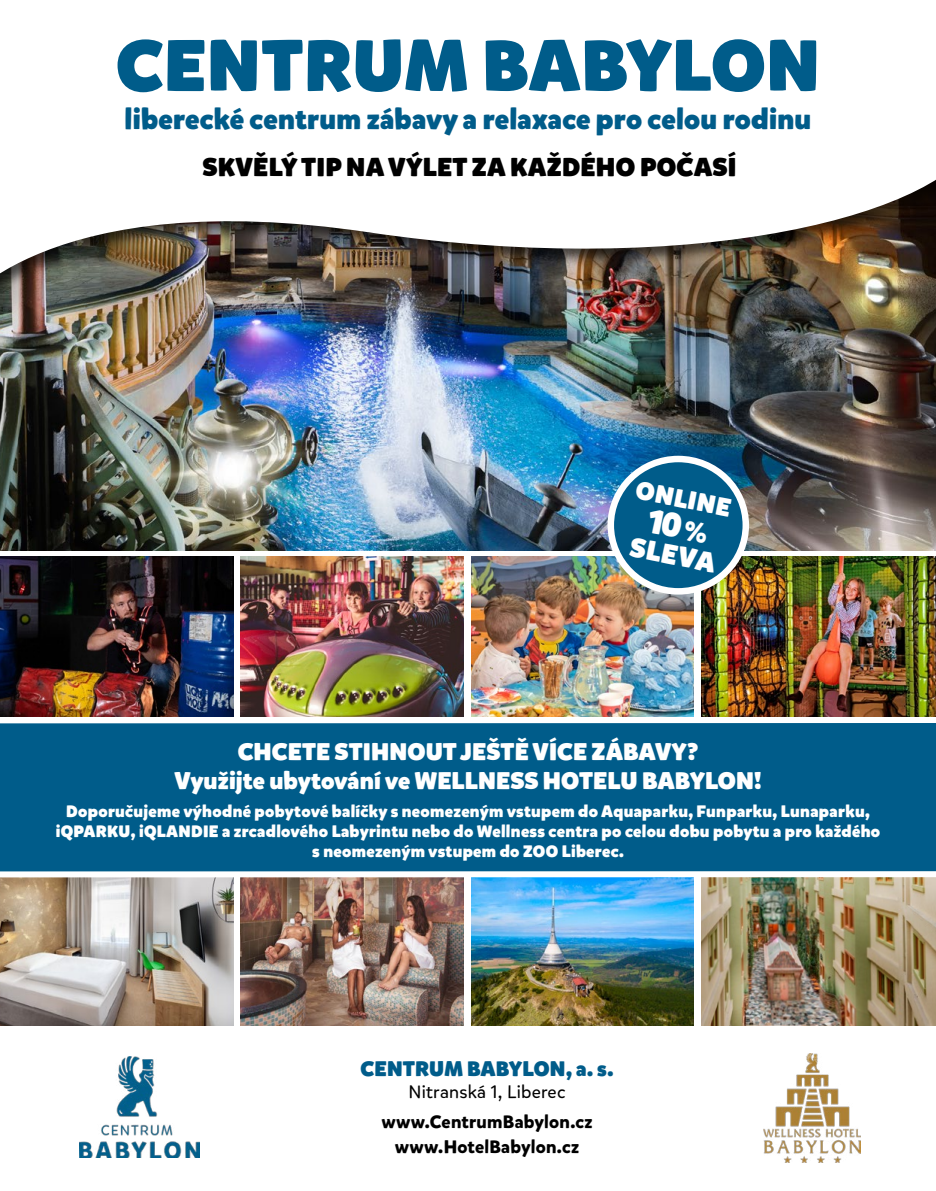
<style>
.page{position:relative;width:936px;height:1191px;background:#fff}
.page>*{position:absolute;margin:0;border:0;box-sizing:border-box;transform-origin:0 0}
.t1{font:900 72px "Mikado";letter-spacing:.01em;color:#005c8a}
.t2{font:900 28.5px "Mikado";letter-spacing:.01em;color:#005c8a}
.t3{font:900 27.45px "Mikado";color:#fff}
.t4{font:900 25.8px "Mikado";letter-spacing:.01em;color:#000}
.t5{font:900 25.2px "Mikado";color:#fff}
.t6{font:900 24px/28.8px "Mikado";letter-spacing:.005em;color:#fff;text-align:center}
.t7{font:900 21px "Mikado";letter-spacing:.005em;color:#005c8a}
.t8{font:700 18px/30.2px "Mikado";letter-spacing:.01em;color:#000;text-align:center}
.t9{font:900 16.5px/19.8px "Mikado";letter-spacing:.02em;color:#fff;text-align:center}
.s1{font-weight:400}
</style>
<div class="page">
<img style="left:0;top:180px;width:935px;height:983px">
<div style="left:610px;top:459px;width:135px;height:132px;background:#005c8a;border-radius:50%"></div>
<div style="left:607px;top:456px;width:142px;height:138px;border:6px solid #fff;border-radius:50%"></div>
<img style="left:80px;top:1057px;width:120px;height:101px">
<p class="t1" style="left:116px;top:19px;width:705px">CENTRUM BABYLON</p>
<p class="t2" style="left:125px;top:101px;width:688px">liberecké centrum zábavy a relaxace pro celou rodinu</p>
<p class="t4" style="left:202px;top:150px;width:535px">SKVĚLÝ TIP NA VÝLET ZA KAŽDÉHO POČASÍ</p>
<p class="t5" style="left:639px;top:474px;width:97px;rotate:11deg">ONLINE</p>
<p class="t3" style="left:633px;top:529px;width:88px;rotate:11deg">SLEVA</p>
<p class="t6" style="left:174px;top:737px;width:588px">CHCETE STIHNOUT JEŠTĚ VÍCE ZÁBAVY?<br>Využijte ubytování ve WELLNESS HOTELU BABYLON!</p>
<p class="t9" style="left:56px;top:802px;width:826px">Doporučujeme výhodné pobytové balíčky s neomezeným vstupem do Aquaparku, Funparku, Lunaparku, iQPARKU, iQLANDIE a zrcadlového Labyrintu nebo do Wellness centra po celou dobu pobytu a pro každého s neomezeným vstupem do ZOO Liberec.</p>
<p class="t7" style="left:360px;top:1055px;width:254px">CENTRUM BABYLON, a. s.</p>
<p class="t8" style="left:381px;top:1076px;width:213px"><span class="s1">Nitranská 1, Liberec </span>www.CentrumBabylon.cz</p>
<p class="t8" style="left:395px;top:1132px;width:186px">www.HotelBabylon.cz</p>
</div>
